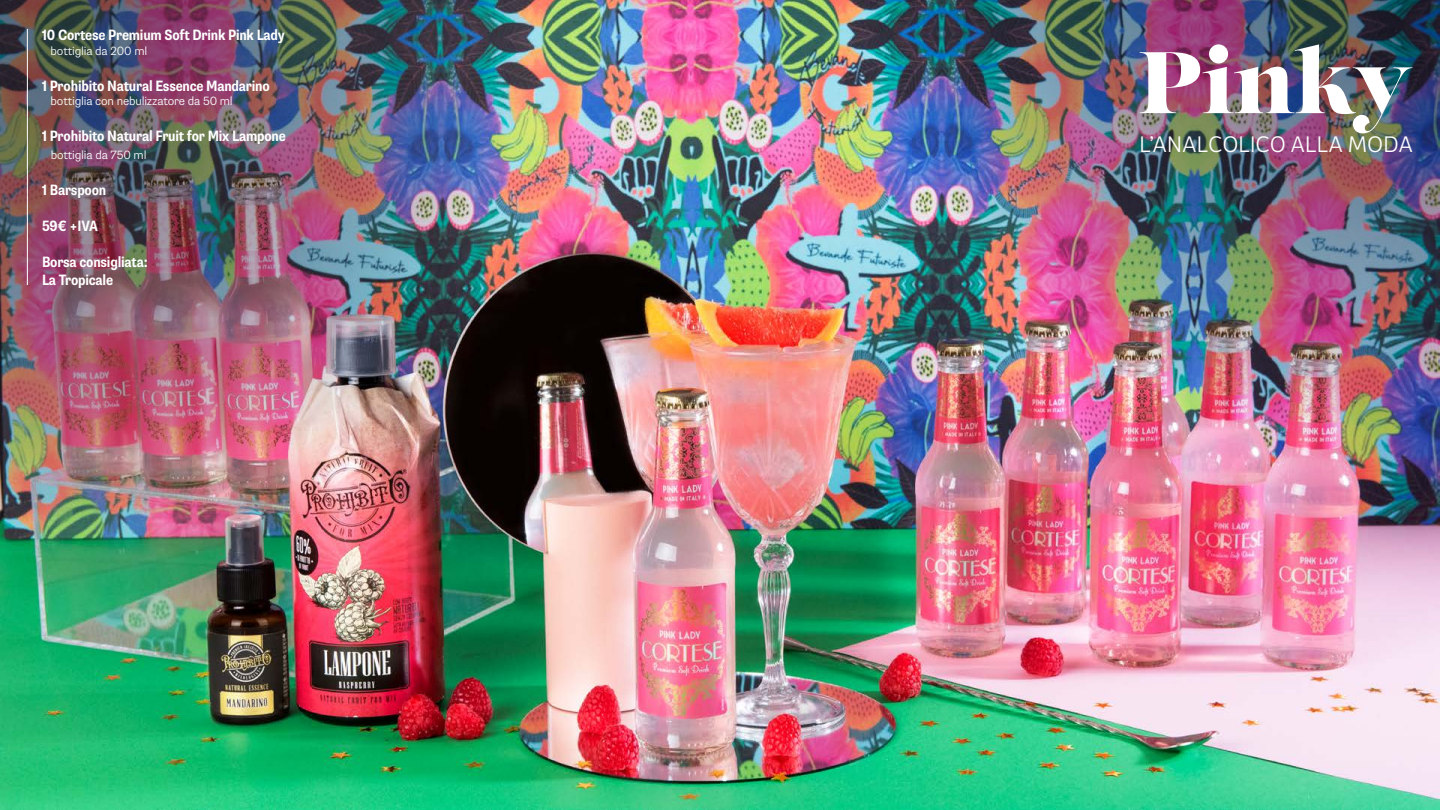
<style>
.page{position:relative;width:1440px;height:810px;background:#fff}
.page>*{position:absolute;margin:0;border:0;box-sizing:border-box;transform-origin:0 0}
.t1{font:87px "Lust";color:#fff}
.t2{font:300 24px "Depot New";color:#fff}
.t3{font:700 condensed 15px/18px "Supria Sans";letter-spacing:-.015em;color:#fff}
.t4{font:300 12px "Supria Sans";letter-spacing:-.015em;color:#fff}
</style>
<div class="page">
<img style="left:0;top:0;width:1440px;height:810px">
<img style="left:849px;top:0;width:591px;height:456px">
<img style="left:0;top:0;width:536px;height:551px">
<hr style="left:27px;top:29px;width:1px;height:256px;background:#fff">
<p class="t3" style="left:42px;top:26px;width:244px">10 Cortese Premium Soft Drink Pink Lady</p>
<p class="t4" style="left:51px;top:43px;width:98px">bottiglia da 200 ml</p>
<p class="t3" style="left:42px;top:77px;width:229px">1 Prohibito Natural Essence Mandarino</p>
<p class="t4" style="left:51px;top:94px;width:184px">bottiglia con nebulizzatore da 50 ml</p>
<p class="t3" style="left:42px;top:127px;width:245px">1 Prohibito Natural Fruit for Mix Lampone</p>
<p class="t4" style="left:51px;top:148px;width:97px">bottiglia da 750 ml</p>
<p class="t3" style="left:42px;top:181px;width:66px">1 Barspoon</p>
<p class="t3" style="left:42px;top:217px;width:57px">59€ +IVA</p>
<p class="t3" style="left:42px;top:253px;width:107px">Borsa consigliata:<br>La Tropicale</p>
<h1 class="t1" style="left:1139px;top:27px;width:276px">Pinky</h1>
<h2 class="t2" style="left:1139px;top:128px;width:275px">L’ANALCOLICO ALLA MODA</h2>
</div>
